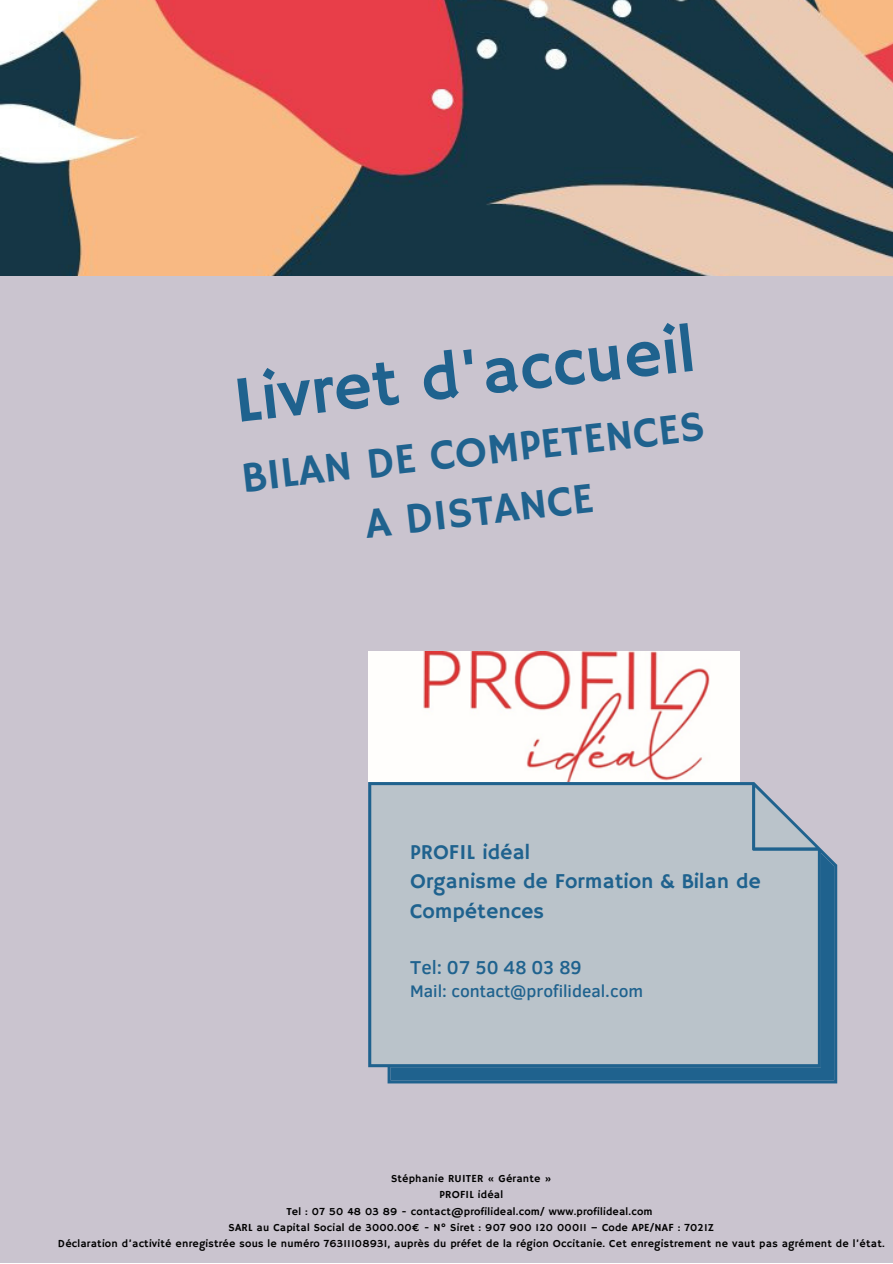
<style>
.page{position:relative;width:893px;height:1264px;background:#fff}
.page>*{position:absolute;margin:0;border:0;box-sizing:border-box;transform-origin:0 0}
.t1{font:66.15px "Hammersmith One";color:#1f628e}
.t2{font:43.05px/59.6px "Hammersmith One";color:#1f628e;text-align:center}
.t3{font:21.15px/29.2px "Hammersmith One";color:#1f628e}
.t4{font:500 19.05px "Clear Sans";color:#1f628e}
.t5{font:500 17.1px "Clear Sans";color:#1f628e}
.t6{font:10.8px/16.2px "Hammersmith One";letter-spacing:.02em;color:#000;text-align:center}
</style>
<div class="page">
<div style="left:0;top:0;width:892px;height:1262px;background:#cac4cf"></div>
<img style="left:368px;top:651px;width:371px;height:130px">
<svg style="left:368px;top:782px;width:469px;height:301px;fill:#bac3ca"></svg>
<img style="left:0;top:0;width:892px;height:275px">
<h1 class="t1" style="left:230px;top:361px;width:465px;rotate:-6deg">Livret d'accueil</h1>
<h2 class="t2" style="left:238px;top:448px;width:467px;rotate:-6deg">BILAN DE COMPETENCES<br>A DISTANCE</h2>
<h3 class="t3" style="left:410px;top:838px;width:352px">PROFIL idéal<br>Organisme de Formation &amp; Bilan de<br>Compétences</h3>
<h3 class="t4" style="left:410px;top:953px;width:173px">Tel: 07 50 48 03 89</h3>
<h3 class="t5" style="left:410px;top:979px;width:234px">Mail: contact@profilideal.com</h3>
<p class="t6" style="left:58px;top:1171px;width:828px">Stéphanie RUITER « Gérante »<br>PROFIL idéal<br>Tel : 07 50 48 03 89 - contact@profilideal.com/ www.profilideal.com<br>SARL au Capital Social de 3000.00€ - N° Siret : 907 900 120 00011 – Code APE/NAF : 7021Z<br>Déclaration d’activité enregistrée sous le numéro 76311108931, auprès du préfet de la région Occitanie. Cet enregistrement ne vaut pas agrément de l’état.</p>
</div>
